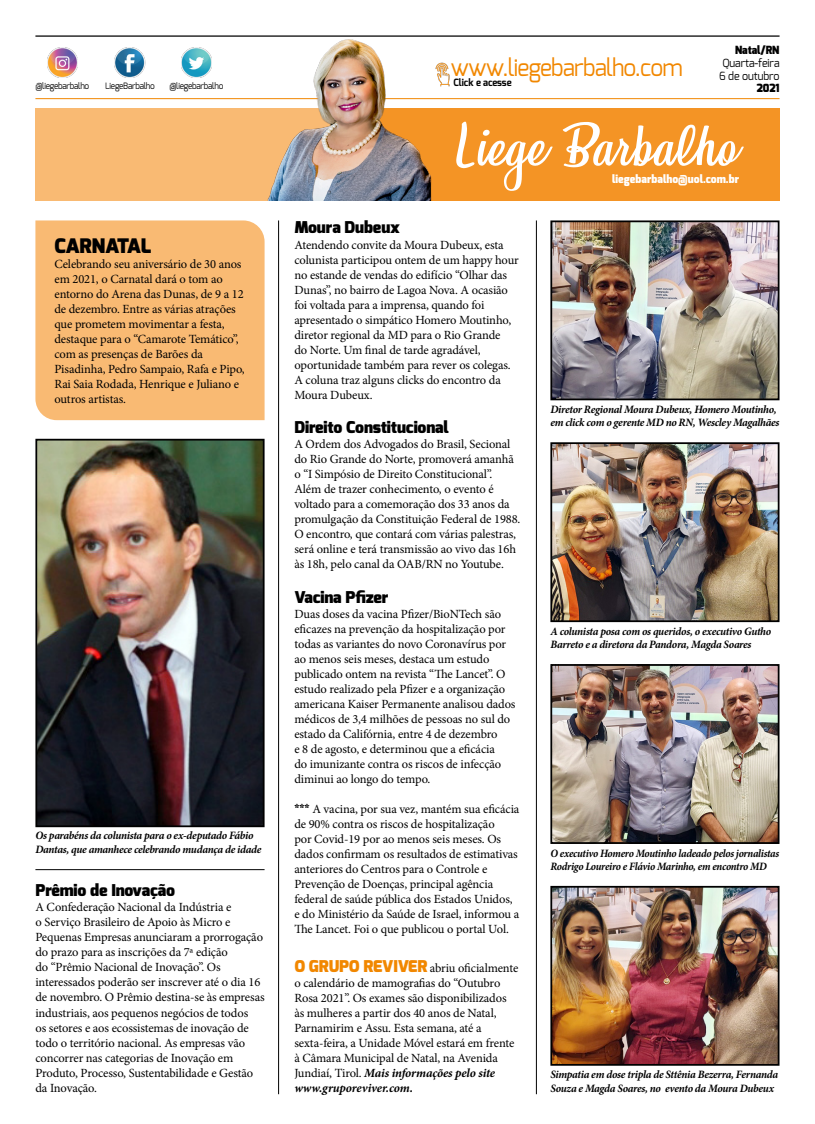
<style>
.page{position:relative;width:815px;height:1124px;background:#fff}
.page>*{position:absolute;margin:0;border:0;box-sizing:border-box;transform-origin:0 0}
.t1{font:51.25px "Honeymoon Personal Use";color:#fff}
.t2{font:23.88px "Exo";letter-spacing:-.03em;color:#f18700;scale:.95 1}
.t3{font:900 20px "Exo";letter-spacing:-.01em;color:#000}
.t4{font:900 16.25px "Exo";letter-spacing:-.01em;color:#000}
.t5{font:12.5px/15px "Minion Pro";letter-spacing:-.01em;color:#000}
.t6{font:italic 700 11.25px/13.5px "Minion Pro";letter-spacing:-.03em;color:#000}
.t7{font:italic 700 11.25px/13.5px "Minion Pro";letter-spacing:-.03em;color:#000;scale:.94 1}
.t8{font:900 11.25px "Exo";color:#fff;scale:.95 1}
.t9{font:11.25px/12.5px "Exo";letter-spacing:-.01em;color:#000;scale:.95 1}
.t10{font:900 11.25px "Exo";letter-spacing:-.01em;color:#000;scale:.95 1}
.t11{font:700 10px "Exo";letter-spacing:-.01em;color:#000;scale:.95 1}
.t12{font:8.75px "Exo";letter-spacing:-.03em;color:#000;scale:.95 1}
.s1{font-family:"Exo";font-weight:900}
.s2{font-family:"Exo";font-weight:900;font-size:16.25px;color:#f18700}
.s3{font-weight:700;font-style:italic}
</style>
<div class="page">
<hr style="left:35px;top:35px;width:745px;height:2px;background:#000">
<hr style="left:35px;top:98px;width:745px;height:1px;background:#f18700">
<img style="left:47px;top:47px;width:31px;height:30px">
<img style="left:114px;top:47px;width:31px;height:30px">
<img style="left:181px;top:47px;width:31px;height:30px">
<div style="left:35px;top:108px;width:745px;height:93px;background:#f9ba73"></div>
<div style="left:331px;top:108px;width:449px;height:93px;background:#f49425"></div>
<img style="left:242px;top:35px;width:235px;height:166px">
<img style="left:553px;top:223px;width:223px;height:174px">
<div style="left:550px;top:220px;width:229px;height:180px;border:2px solid #000"></div>
<img style="left:553px;top:667px;width:223px;height:173px">
<div style="left:550px;top:664px;width:229px;height:179px;border:2px solid #000"></div>
<img style="left:553px;top:445px;width:223px;height:174px">
<div style="left:550px;top:442px;width:229px;height:180px;border:2px solid #000"></div>
<img style="left:553px;top:888px;width:223px;height:174px">
<div style="left:550px;top:885px;width:229px;height:180px;border:2px solid #000"></div>
<hr style="left:278px;top:220px;width:1px;height:873px;background:#000">
<hr style="left:536px;top:220px;width:1px;height:873px;background:#000">
<div style="left:35px;top:220px;width:230px;height:200px;background:#f9ba73"></div>
<img style="left:429px;top:61px;width:27px;height:26px">
<hr style="left:35px;top:869px;width:230px;height:1px;background:#000">
<img style="left:38px;top:441px;width:224px;height:383px">
<div style="left:35px;top:438px;width:230px;height:389px;border:2px solid #000"></div>
<p class="t12" style="left:35px;top:80px;width:58px">@liegebarbalho</p>
<p class="t12" style="left:105px;top:80px;width:54px">LiegeBarbalho</p>
<p class="t12" style="left:169px;top:80px;width:58px">@liegebarbalho</p>
<h3 class="t3" style="left:54px;top:232px;width:98px">CARNATAL</h3>
<p class="t5" style="left:54px;top:256px;width:192px">Celebrando seu aniversário de 30 anos em 2021, o Carnatal dará o tom ao entorno do Arena das Dunas, de 9 a 12 de dezembro. Entre as várias atrações que prometem movimentar a festa, destaque para o “Camarote Temático”, com as presenças de Barões da Pisadinha, Pedro Sampaio, Rafa e Pipo, Rai Saia Rodada, Henrique e Juliano e outros artistas.</p>
<p class="t6" style="left:35px;top:828px;width:228px">Os parabéns da colunista para o ex-deputado Fábio<br>Dantas, que amanhece celebrando mudança de idade</p>
<h3 class="t4" style="left:35px;top:880px;width:141px">Prêmio de Inovação</h3>
<p class="t5" style="left:35px;top:899px;width:231px">A Confederação Nacional da Indústria e<br>o Serviço Brasileiro de Apoio às Micro e Pequenas Empresas anunciaram a prorrogação do prazo para as inscrições da 7ª edição<br>do “Prêmio Nacional de Inovação”. Os interessados poderão ser inscrever até o dia 16 de novembro. O Prêmio destina-se às empresas industriais, aos pequenos negócios de todos<br>os setores e aos ecossistemas de inovação de todo o território nacional. As empresas vão concorrer nas categorias de Inovação em Produto, Processo, Sustentabilidade e Gestão da Inovação.</p>
<p class="t10" style="left:735px;top:43px;width:48px">Natal/RN</p>
<p class="t9" style="left:719px;top:57px;width:65px">Quarta-feira<br>6 de outubro</p>
<p class="t10" style="left:757px;top:81px;width:26px">2021</p>
<h2 class="t2" style="left:451px;top:52px;width:246px">www.liegebarbalho.com</h2>
<p class="t11" style="left:454px;top:76px;width:63px">Click e acesse</p>
<h1 class="t1" style="left:458px;top:117px;width:281px">Liege Barbalho</h1>
<p class="t8" style="left:612px;top:171px;width:135px">liegebarbalho@uol.com.br</p>
<h3 class="t4" style="left:294px;top:217px;width:107px">Moura Dubeux</h3>
<p class="t5" style="left:294px;top:237px;width:226px">Atendendo convite da Moura Dubeux, esta colunista participou ontem de um happy hour no estande de vendas do edifício “Olhar das Dunas”, no bairro de Lagoa Nova. A ocasião foi voltada para a imprensa, quando foi apresentado o simpático Homero Moutinho, diretor regional da MD para o Rio Grande<br>do Norte. Um final de tarde agradável, oportunidade também para rever os colegas.<br>A coluna traz alguns clicks do encontro da Moura Dubeux.</p>
<h3 class="t4" style="left:294px;top:417px;width:156px">Direito Constitucional</h3>
<p class="t5" style="left:294px;top:436px;width:228px">A Ordem dos Advogados do Brasil, Secional do Rio Grande do Norte, promoverá amanhã o “I Simpósio de Direito Constitucional”.<br>Além de trazer conhecimento, o evento é voltado para a comemoração dos 33 anos da promulgação da Constituição Federal de 1988.<br>O encontro, que contará com várias palestras, será online e terá transmissão ao vivo das 16h às 18h, pelo canal da OAB/RN no Youtube.</p>
<h3 class="t4" style="left:294px;top:586px;width:96px">Vacina Pfizer</h3>
<p class="t5" style="left:294px;top:606px;width:223px">Duas doses da vacina Pfizer/BioNTech são eficazes na prevenção da hospitalização por todas as variantes do novo Coronavírus por ao menos seis meses, destaca um estudo publicado ontem na revista “The Lancet”. O estudo realizado pela Pfizer e a organização americana Kaiser Permanente analisou dados médicos de 3,4 milhões de pessoas no sul do estado da Califórnia, entre 4 de dezembro<br>e 8 de agosto, e determinou que a eficácia<br>do imunizante contra os riscos de infecção diminui ao longo do tempo.</p>
<p class="t5" style="left:294px;top:801px;width:227px"><span class="s1">***</span> A vacina, por sua vez, mantém sua eficácia de 90% contra os riscos de hospitalização<br>por Covid-19 por ao menos seis meses. Os dados confirmam os resultados de estimativas anteriores do Centros para o Controle e Prevenção de Doenças, principal agência federal de saúde pública dos Estados Unidos, e do Ministério da Saúde de Israel, informou a The Lancet. Foi o que publicou o portal Uol.</p>
<p class="t5" style="left:294px;top:960px;width:225px"><span class="s2">O GRUPO REVIVER</span> abriu oficialmente o calendário de mamografias do “Outubro Rosa 2021”. Os exames são disponibilizados às mulheres a partir dos 40 anos de Natal, Parnamirim e Assu. Esta semana, até a sexta-feira, a Unidade Móvel estará em frente à Câmara Municipal de Natal, na Avenida Jundiaí, Tirol. <span class="s3">Mais informações pelo site www.gruporeviver.com.</span></p>
<p class="t6" style="left:550px;top:402px;width:231px">Diretor Regional Moura Dubeux, Homero Moutinho, em click com o gerente MD no RN, Wescley Magalhães</p>
<p class="t6" style="left:550px;top:624px;width:222px">A colunista posa com os queridos, o executivo Gutho<br>Barreto e a diretora da Pandora, Magda Soares</p>
<p class="t7" style="left:550px;top:845px;width:245px">O executivo Homero Moutinho ladeado pelos jornalistas<br>Rodrigo Loureiro e Flávio Marinho, em encontro MD</p>
<p class="t6" style="left:550px;top:1067px;width:229px">Simpatia em dose tripla de Sttênia Bezerra, Fernanda<br>Souza e Magda Soares, no evento da Moura Dubeux</p>
</div>
